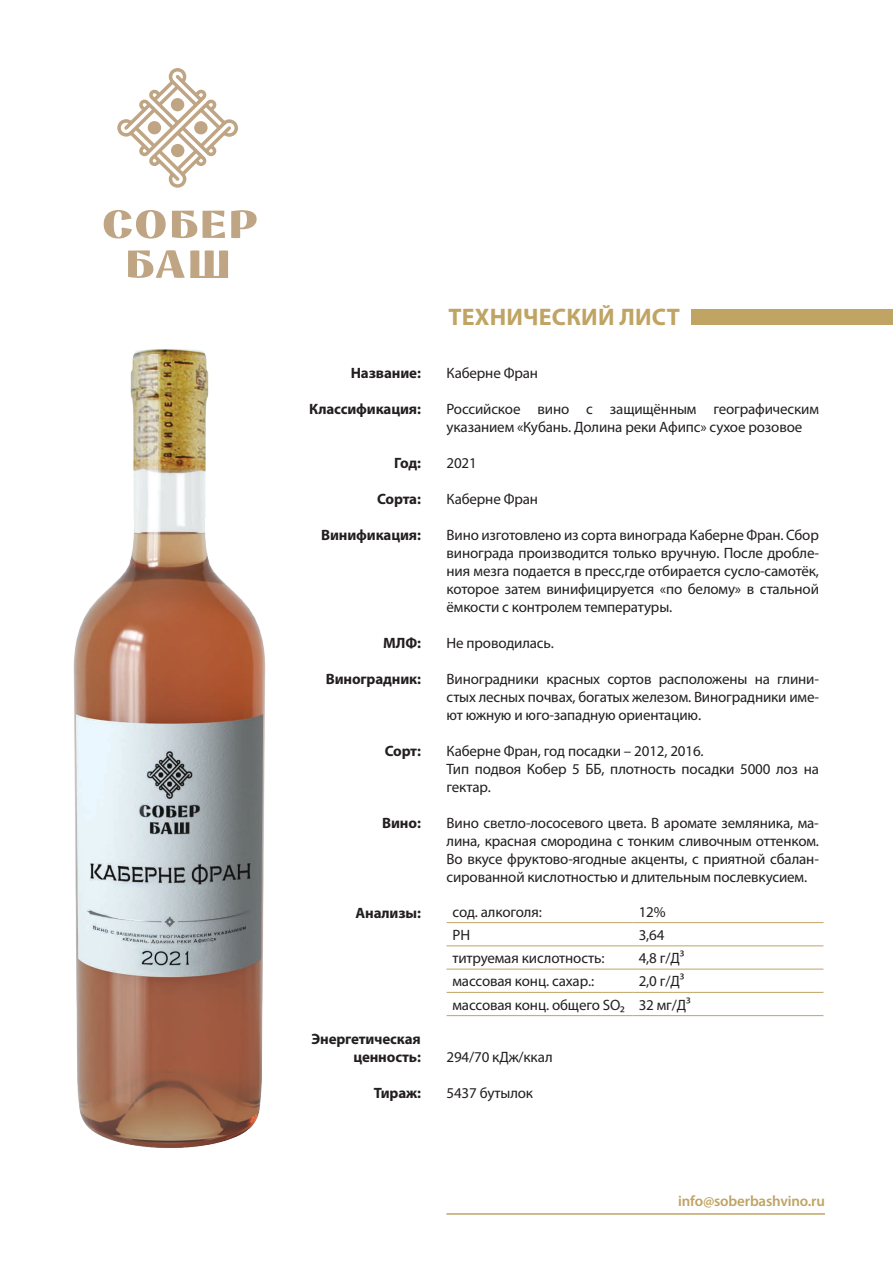
<style>
.page{position:relative;width:893px;height:1263px;background:#fff}
.page>*{position:absolute;margin:0;border:0;box-sizing:border-box;transform-origin:0 0}
.t1{font:700 24px "Myriad Pro";letter-spacing:.01em;color:#bfa463}
.t2{font:15px/18px "Myriad Pro";letter-spacing:-.01em;color:#231f20}
.t3{font:700 15px/18px "Myriad Pro";letter-spacing:-.01em;color:#231f20;text-align:right}
.t4{font:600 15px "Myriad Pro";letter-spacing:-.01em;color:#bfa463}
</style>
<div class="page">
<hr style="left:446px;top:1213px;width:379px;height:2px;background:#bfa463">
<div style="left:691px;top:309px;width:202px;height:16px;background:#bfa463"></div>
<svg style="left:103px;top:210px;width:63px;height:29px"></svg>
<svg style="left:231px;top:210px;width:26px;height:28px"></svg>
<svg style="left:172px;top:211px;width:53px;height:27px"></svg>
<svg style="left:128px;top:250px;width:100px;height:28px"></svg>
<svg style="left:117px;top:68px;width:121px;height:120px"></svg>
<div style="left:194px;top:121px;width:14px;height:13px;background:#bfa583;border-radius:50%"></div>
<div style="left:171px;top:144px;width:13px;height:13px;background:#bfa583;border-radius:50%"></div>
<div style="left:148px;top:121px;width:13px;height:13px;background:#bfa583;border-radius:50%"></div>
<hr style="left:447px;top:922px;width:186px;height:1px;background:#bfa463">
<hr style="left:633px;top:922px;width:190px;height:1px;background:#bfa463">
<hr style="left:447px;top:945px;width:186px;height:1px;background:#bfa463">
<hr style="left:633px;top:945px;width:190px;height:1px;background:#bfa463">
<hr style="left:447px;top:969px;width:186px;height:1px;background:#bfa463">
<hr style="left:633px;top:969px;width:190px;height:1px;background:#bfa463">
<hr style="left:447px;top:992px;width:186px;height:1px;background:#bfa463">
<hr style="left:633px;top:992px;width:190px;height:1px;background:#bfa463">
<hr style="left:447px;top:1015px;width:186px;height:1px;background:#bfa463">
<hr style="left:633px;top:1015px;width:190px;height:1px;background:#bfa463">
<img style="left:73px;top:349px;width:193px;height:799px">
<h1 class="t1" style="left:448px;top:302px;width:233px">ТЕХНИЧЕСКИЙ ЛИСТ</h1>
<p class="t3" style="left:351px;top:363px;width:72px">Название:</p>
<p class="t2" style="left:447px;top:364px;width:93px">Каберне Фран</p>
<p class="t3" style="left:309px;top:399px;width:113px">Классификация:</p>
<p class="t2" style="left:447px;top:400px;width:374px">Российское вино с защищённым географическим указанием «Кубань. Долина реки Афипс» сухое розовое</p>
<p class="t3" style="left:394px;top:453px;width:28px">Год:</p>
<p class="t2" style="left:447px;top:454px;width:32px">2021</p>
<p class="t3" style="left:377px;top:489px;width:45px">Сорта:</p>
<p class="t2" style="left:447px;top:490px;width:93px">Каберне Фран</p>
<p class="t3" style="left:321px;top:525px;width:101px">Винификация:</p>
<p class="t2" style="left:447px;top:526px;width:374px;text-align:justify">Вино изготовлено из сорта винограда Каберне Фран. Сбор винограда производится только вручную. После дробле&shy;ния мезга подается в пресс,где отбирается сусло-самотёк, которое затем винифицируется «по белому» в стальной ёмкости с контролем температуры.</p>
<p class="t3" style="left:383px;top:633px;width:39px">МЛФ:</p>
<p class="t2" style="left:447px;top:634px;width:109px">Не проводилась.</p>
<p class="t3" style="left:326px;top:669px;width:97px">Виноградник:</p>
<p class="t2" style="left:447px;top:670px;width:374px;text-align:justify">Виноградники красных сортов расположены на глини&shy;стых лесных почвах, богатых железом. Виноградники име&shy;ют южную и юго-западную ориентацию.</p>
<p class="t3" style="left:385px;top:741px;width:38px">Сорт:</p>
<p class="t2" style="left:447px;top:742px;width:374px">Каберне Фран, год посадки – 2012, 2016.<br>Тип подвоя Кобер 5 ББ, плотность посадки 5000 лоз на гектар.</p>
<p class="t3" style="left:382px;top:813px;width:40px">Вино:</p>
<p class="t2" style="left:447px;top:814px;width:374px;text-align:justify">Вино светло-лососевого цвета. В аромате земляника, ма&shy;лина, красная смородина с тонким сливочным оттенком.<br>Во вкусе фруктово-ягодные акценты, с приятной сбалан&shy;сированной кислотностью и длительным послевкусием.</p>
<p class="t3" style="left:355px;top:903px;width:67px">Анализы:</p>
<p class="t2" style="left:453px;top:902px;width:91px">сод. алкоголя:</p>
<p class="t2" style="left:639px;top:902px;width:28px">12%</p>
<p class="t2" style="left:453px;top:925px;width:19px">PH</p>
<p class="t2" style="left:639px;top:925px;width:27px">3,64</p>
<p class="t2" style="left:453px;top:949px;width:153px">титруемая кислотность:</p>
<p class="t2" style="left:639px;top:949px;width:47px">4,8 г/Д3</p>
<p class="t2" style="left:453px;top:972px;width:143px">массовая конц. сахар.:</p>
<p class="t2" style="left:453px;top:969px;width:240px;line-height:23.2px;text-indent:186px">2,0 г/Д3 массовая конц. общего SO₂ 32 мг/Д3</p>
<p class="t3" style="left:312px;top:1029px;width:111px">Энергетическая ценность:</p>
<p class="t2" style="left:447px;top:1048px;width:108px">294/70 кДж/ккал</p>
<p class="t3" style="left:374px;top:1083px;width:49px">Тираж:</p>
<p class="t2" style="left:447px;top:1084px;width:88px">5437 бутылок</p>
<p class="t4" style="left:678px;top:1191px;width:148px">info@soberbashvino.ru</p>
</div>
